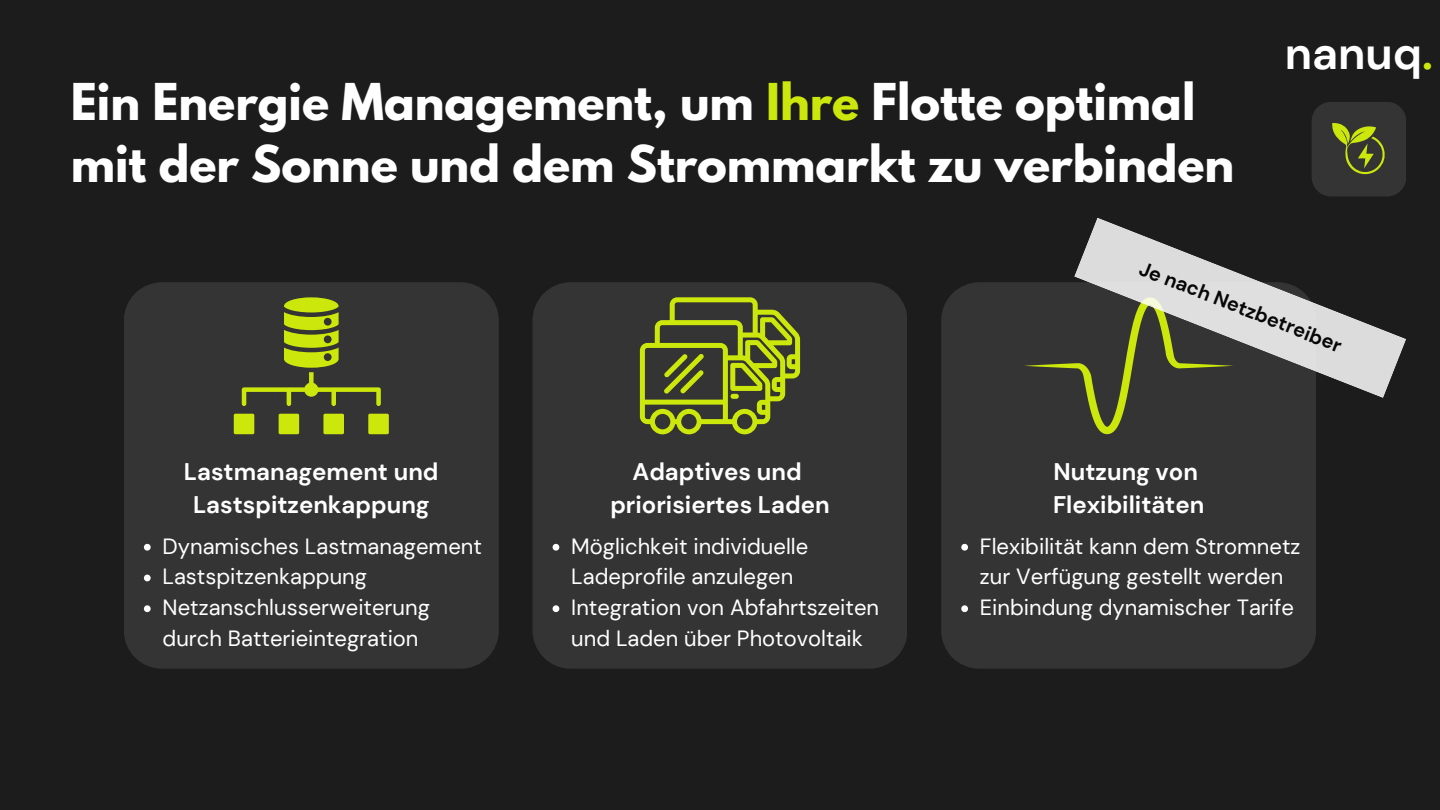
<style>
.page{position:relative;width:1440px;height:810px;background:#1c1c1c}
.page>*{position:absolute;margin:0;border:0;box-sizing:border-box;transform-origin:0 0}
.t1{font:700 45px/62.2px "League Spartan";color:#fff}
.t2{font:700 45px "DM Sans";color:#fff}
.t3{font:700 24px/33px "DM Sans";color:#fff;text-align:center}
.t4{font:22px/30.8px "DM Sans";color:#fff}
.t5{font:700 20px "DM Sans";color:#000}
.s1{color:#cce70c}
</style>
<div class="page">
<div style="left:1312px;top:102px;width:94px;height:94px;background:#343434;border-radius:19px"></div>
<svg style="left:1332px;top:123px;width:53px;height:52px"></svg>
<div style="left:124px;top:282px;width:375px;height:387px;background:#343434"></div>
<div style="left:532px;top:282px;width:375px;height:387px;background:#343434"></div>
<div style="left:941px;top:282px;width:375px;height:387px;background:#343434"></div>
<div style="left:1024px;top:297px;width:209px;height:137px;background:#343434"></div>
<svg style="left:640px;top:297px;width:160px;height:137px;background:#687126"></svg>
<svg style="left:234px;top:297px;width:155px;height:137px;background:#5a6129"></svg>
<svg style="left:144px;top:544px;width:7px;height:7px"></svg>
<svg style="left:144px;top:575px;width:7px;height:6px"></svg>
<svg style="left:144px;top:605px;width:7px;height:7px"></svg>
<svg style="left:553px;top:544px;width:6px;height:7px"></svg>
<svg style="left:553px;top:605px;width:6px;height:7px"></svg>
<svg style="left:961px;top:544px;width:7px;height:7px"></svg>
<svg style="left:961px;top:605px;width:7px;height:7px"></svg>
<svg style="left:1074px;top:218px;width:332px;height:180px"></svg>
<h2 class="t1" style="left:71px;top:77px;width:1165px">Ein Energie Management, um <span class="s1">Ihre</span> Flotte optimal mit der Sonne und dem Strommarkt zu verbinden</h2>
<p class="t2" style="left:1285px;top:24px;width:150px">nanuq<span class="s1">.</span></p>
<h1 class="t3" style="left:184px;top:456px;width:256px">Lastmanagement und<br>Lastspitzenkappung</h1>
<h1 class="t4" style="left:163px;top:531px;width:321px">Dynamisches Lastmanagement</h1>
<p class="t4" style="left:163px;top:561px;width:206px">Lastspitzenkappung</p>
<p class="t4" style="left:163px;top:592px;width:269px">Netzanschlusserweiterung durch Batterieintegration</p>
<p class="t3" style="left:610px;top:456px;width:221px">Adaptives und priorisiertes Laden</p>
<h2 class="t4" style="left:571px;top:531px;width:239px">Möglichkeit individuelle<br>Ladeprofile anzulegen</h2>
<p class="t4" style="left:571px;top:592px;width:309px">Integration von Abfahrtszeiten und Laden über Photovoltaik</p>
<p class="t5" style="left:1144px;top:256px;width:217px;rotate:21deg">Je nach Netzbetreiber</p>
<p class="t3" style="left:1053px;top:456px;width:153px;text-align:left">Nutzung von<br>Flexibilitäten</p>
<p class="t4" style="left:980px;top:531px;width:322px">Flexibilität kann dem Stromnetz zur Verfügung gestellt werden</p>
<p class="t4" style="left:980px;top:592px;width:316px">Einbindung dynamischer Tarife</p>
</div>
